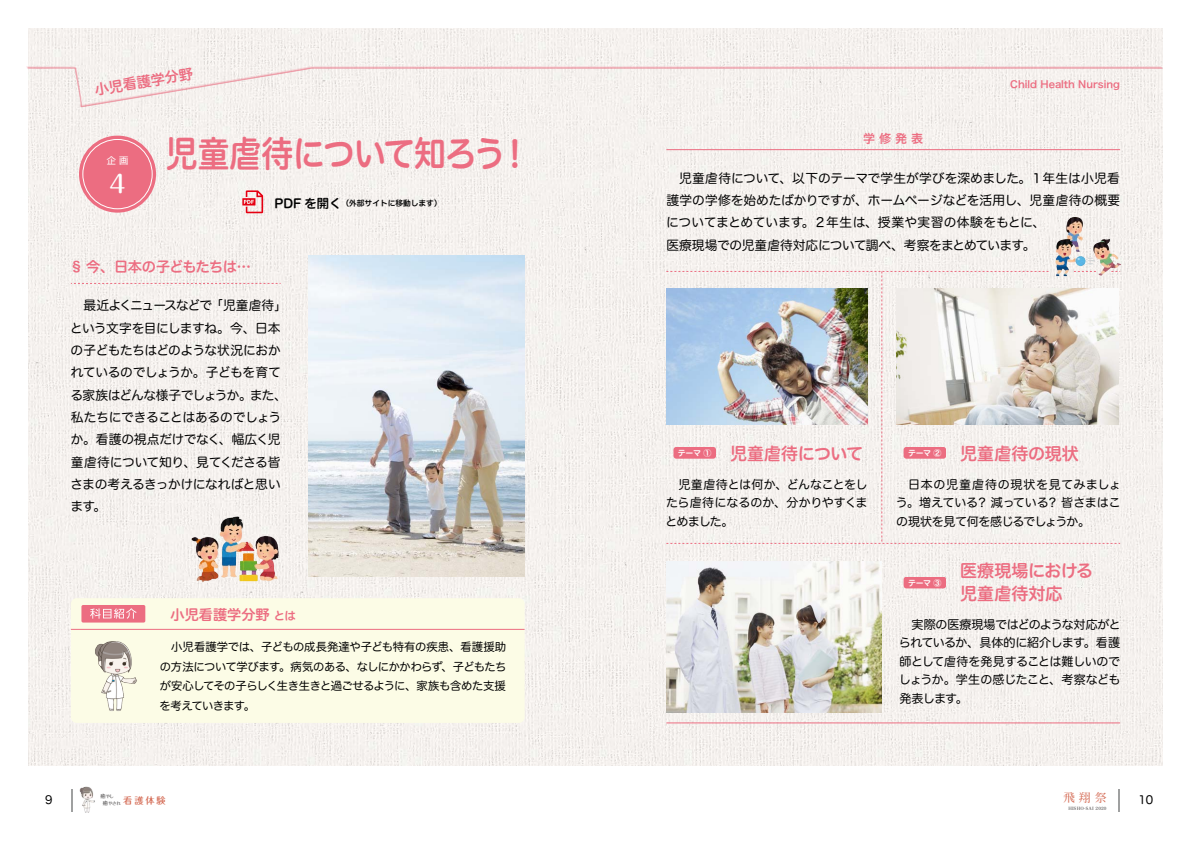
<style>
.page{position:relative;width:1191px;height:842px;background:#fff}
.page>*{position:absolute;margin:0;border:0;box-sizing:border-box;transform-origin:0 0}
.t1{font:35.4px "Hira Maru Std N W6";letter-spacing:-.03em;color:#ec6d81;scale:.9 1}
.t2{font:500 24.1px "Maru Fo Pro";color:#fff}
.t3{font:17px/22.7px "Hira Maru Std N W6";color:#ec6d81}
.t4{font:17px "Hira Maru Std N W6";letter-spacing:-.02em;color:#ec6d81}
.t5{font:14.2px "Hira Maru Std N W6";letter-spacing:-.01em;color:#ec6d81}
.t6{font:14.2px "Hira Maru Std N W6";letter-spacing:-.055em;color:#ec6d81}
.t7{font:12.8px/22.3px "Hira Maru Std W4";letter-spacing:-.025em;color:#000}
.t8{font:12.8px/22.3px "Hira Maru Std W4";letter-spacing:-.005em;color:#000}
.t9{font:12px/18.4px "Hira Maru Std W4";letter-spacing:-.03em;color:#000;text-align:justify}
.t10{font:12px "Hira Kaku Pro N W6";color:#ec6d81}
.t11{font:11.9px "Hira Min Pro W3";color:#d3664f}
.t12{font:11.3px/19.8px "Hira Maru Std W4";letter-spacing:-.055em;color:#000;text-align:justify}
.t13{font:11.3px "Hira Maru Pro N W4";color:#000}
.t14{font:9.9px "Hira Kaku Pro W6";color:#ec6d81}
.t15{font:500 9.2px "Maru Fo Pro";color:#d3664f}
.t16{font:9.2px "Shin Go Pr 6 N";color:#fff}
.t17{font:7.9px "Hira Maru Std N W6";color:#fff}
.t18{font:7.7px "Hira Maru Std N W6";color:#000}
.t19{font:500 4.5px "Maru Fo Pro";color:#5a5858}
.t20{font:4.2px "Hira Min Pro W6";letter-spacing:.05em;color:#5a5858}
.s1{font-size:12.3px}
.s2{font-size:11.3px}
.s3{font-size:5.3px}
</style>
<div class="page">
<img style="left:28px;top:28px;width:1134px;height:737px">
<hr style="left:1118px;top:789px;width:2px;height:22px;background:#9fa0a0">
<svg style="left:71px;top:789px;width:1px;height:22px"></svg>
<img style="left:79px;top:786px;width:16px;height:27px">
<div style="left:79px;top:136px;width:77px;height:77px;background:#ec6d81;border-radius:50%"></div>
<div style="left:82px;top:139px;width:71px;height:70px;border:1px solid #fff;border-radius:50%"></div>
<svg style="left:26px;top:66px;width:1136px;height:1px"></svg>
<svg style="left:27px;top:67px;width:1135px;height:40px;fill:#f5f1ee"></svg>
<div style="left:71px;top:598px;width:453px;height:125px;background:#fcfce6;border-radius:6px"></div>
<img style="left:95px;top:641px;width:42px;height:70px">
<div style="left:81px;top:605px;width:64px;height:17px;background:#ec6d81;border-radius:2px"></div>
<svg style="left:90px;top:608px;width:47px;height:11px"></svg>
<hr style="left:71px;top:629px;width:453px;height:1px;background:#ec6d81">
<img style="left:191px;top:511px;width:88px;height:76px">
<hr style="left:666px;top:722px;width:454px;height:1px;background:#ec6d81">
<svg style="left:903px;top:577px;width:43px;height:11px"></svg>
<hr style="left:666px;top:149px;width:454px;height:1px;background:#ec6d81">
<img style="left:666px;top:561px;width:215px;height:151px">
<img style="left:666px;top:271px;width:454px;height:273px">
<img style="left:309px;top:255px;width:215px;height:321px">
<img style="left:1054px;top:215px;width:67px;height:63px">
<svg style="left:71px;top:283px;width:209px;height:1px"></svg>
<svg style="left:242px;top:190px;width:21px;height:23px"></svg>
<p class="t5" style="left:93px;top:79px;width:101px;rotate:-9deg">小児看護学分野</p>
<p class="t16" style="left:107px;top:153px;width:23px">企 画</p>
<h2 class="t2" style="left:105px;top:165px;width:26px">４</h2>
<h1 class="t1" style="left:166px;top:127px;width:407px">児童虐待について知ろう！</h1>
<p class="t18" style="left:274px;top:197px;width:169px"><span class="s1">PDF を開く</span>（外部サイトに移動します）</p>
<p class="t6" style="left:70px;top:256px;width:183px">§ 今、日本の子どもたちは…</p>
<p class="t7" style="left:70px;top:294px;width:218px">　最近よくニュースなどで「児童虐待」という文字を目にしますね。今、日本の子どもたちはどのような状況におかれているのでしょうか。子どもを育てる家族はどんな様子でしょうか。また、私たちにできることはあるのでしょうか。看護の視点だけでなく、幅広く児童虐待について知り、見てくださる皆さまの考えるきっかけになればと思います。</p>
<p class="t5" style="left:170px;top:604px;width:127px">小児看護学分野<span class="s2">とは</span></p>
<p class="t12" style="left:160px;top:636px;width:348px">　小児看護学では、子どもの成長発達や子ども特有の疾患、看護援助の方法について学びます。病気のある、なしにかかわらず、子どもたちが安心してその子らしく生き生きと過ごせるように、家族も含めた支援を考えていきます。</p>
<p class="t10" style="left:863px;top:127px;width:62px">学 修 発 表</p>
<p class="t14" style="left:1010px;top:75px;width:111px">Child Health Nursing</p>
<p class="t8" style="left:666px;top:167px;width:455px">　児童虐待について、以下のテーマで学生が学びを深めました。１年生は小児看護学の学修を始めたばかりですが、ホームページなどを活用し、児童虐待の概要についてまとめています。２年生は、授業や実習の体験をもとに、<br>医療現場での児童虐待対応について調べ、考察をまとめています。</p>
<h3 class="t4" style="left:678px;top:440px;width:187px"><sup>テーマ</sup> <sup>①</sup> 児童虐待について</h3>
<p class="t9" style="left:665px;top:475px;width:203px">　児童虐待とは何か、どんなことをしたら虐待になるのか、分かりやすくまとめました。</p>
<h3 class="t3" style="left:908px;top:442px;width:172px"><sup>テーマ</sup> <sup>②</sup> 児童虐待の現状</h3>
<p class="t9" style="left:895px;top:475px;width:227px">　日本の児童虐待の現状を見てみましょう。増えている？ 減っている？ 皆さまはこの現状を見て何を感じるでしょうか。</p>
<p class="t17" style="left:908px;top:577px;width:35px">テーマ ③</p>
<h3 class="t3" style="left:960px;top:560px;width:134px">医療現場における児童虐待対応</h3>
<p class="t9" style="left:898px;top:615px;width:224px">　実際の医療現場ではどのような対応がとられているか、具体的に紹介します。看護師として虐待を発見することは難しいのでしょうか。学生の感じたこと、考察なども発表します。</p>
<p class="t13" style="left:45px;top:790px;width:9px">9</p>
<p class="t15" style="left:123px;top:793px;width:44px">看護体験</p>
<p class="t11" style="left:1063px;top:787px;width:45px">飛 翔 祭</p>
<p class="t13" style="left:1138px;top:790px;width:16px">10</p>
<p class="t20" style="left:1068px;top:804px;width:40px">HISHO-SAI 2020</p>
<p class="t19" style="left:101px;top:793px;width:15px"><span class="s3">癒</span>やし</p>
<p class="t19" style="left:103px;top:799px;width:19px"><span class="s3">癒</span>やされ</p>
</div>
